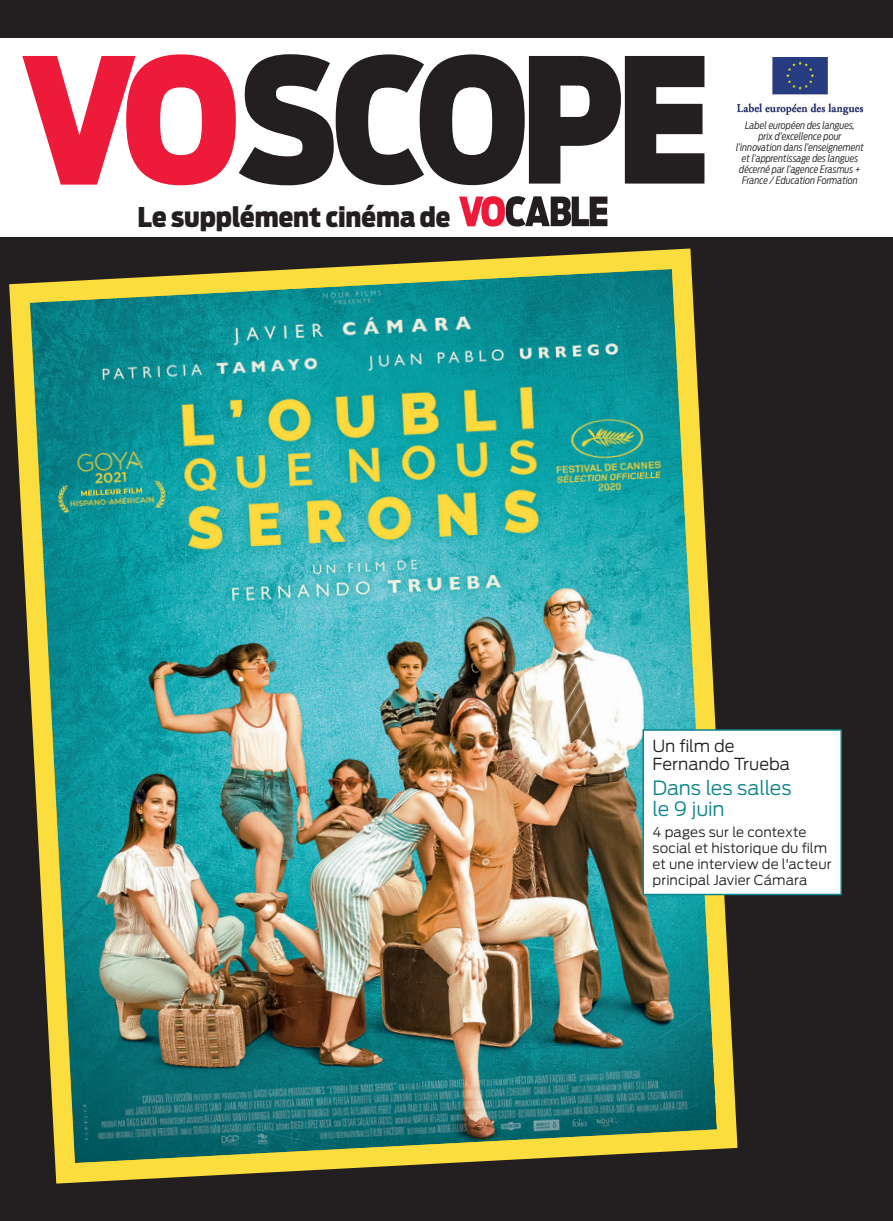
<style>
.page{position:relative;width:893px;height:1221px;background:#fff}
.page>*{position:absolute;margin:0;border:0;box-sizing:border-box;transform-origin:0 0}
.t1{font:900 27px "Antenna Cond";letter-spacing:-.005em;color:#231f20}
.t2{font:300 19.5px/21px "Antenna";letter-spacing:-.01em;color:#0b848b}
.t3{font:300 16.5px/17.4px "Antenna";color:#231f20}
.t4{font:300 13.5px/16.2px "Antenna";letter-spacing:.005em;color:#231f20}
.t5{font:italic 300 10.2px/10.9px "Antenna Cond";color:#231f20;text-align:center}
</style>
<div class="page">
<div style="left:0;top:0;width:893px;height:1220px;background:#231f20"></div>
<div style="left:0;top:38px;width:893px;height:199px;background:#fff"></div>
<svg style="left:459px;top:196px;width:148px;height:30px"></svg>
<img style="left:9px;top:248px;width:739px;height:936px">
<div style="left:643px;top:730px;width:198px;height:164px;background:#fff"></div>
<div style="left:642px;top:729px;width:200px;height:166px;border:2px solid #0b848b"></div>
<svg style="left:22px;top:54px;width:214px;height:131px"></svg>
<svg style="left:239px;top:54px;width:465px;height:131px;fill:#231f20"></svg>
<img style="left:737px;top:57px;width:125px;height:57px">
<h1 class="t1" style="left:138px;top:200px;width:314px">Le supplément cinéma de</h1>
<p class="t5" style="left:736px;top:120px;width:129px">Label européen des langues,<br>prix d’excellence pour l’innovation dans l’enseignement et l’apprentissage des langues décerné par l’agence Erasmus +<br>France / Education Formation</p>
<h3 class="t3" style="left:652px;top:737px;width:139px">Un film de<br>Fernando Trueba</h3>
<h2 class="t2" style="left:652px;top:777px;width:141px">Dans les salles le 9 juin</h2>
<h3 class="t4" style="left:652px;top:823px;width:181px">4 pages sur le contexte social et historique du film et une interview de l'acteur principal Javier Cámara</h3>
</div>
